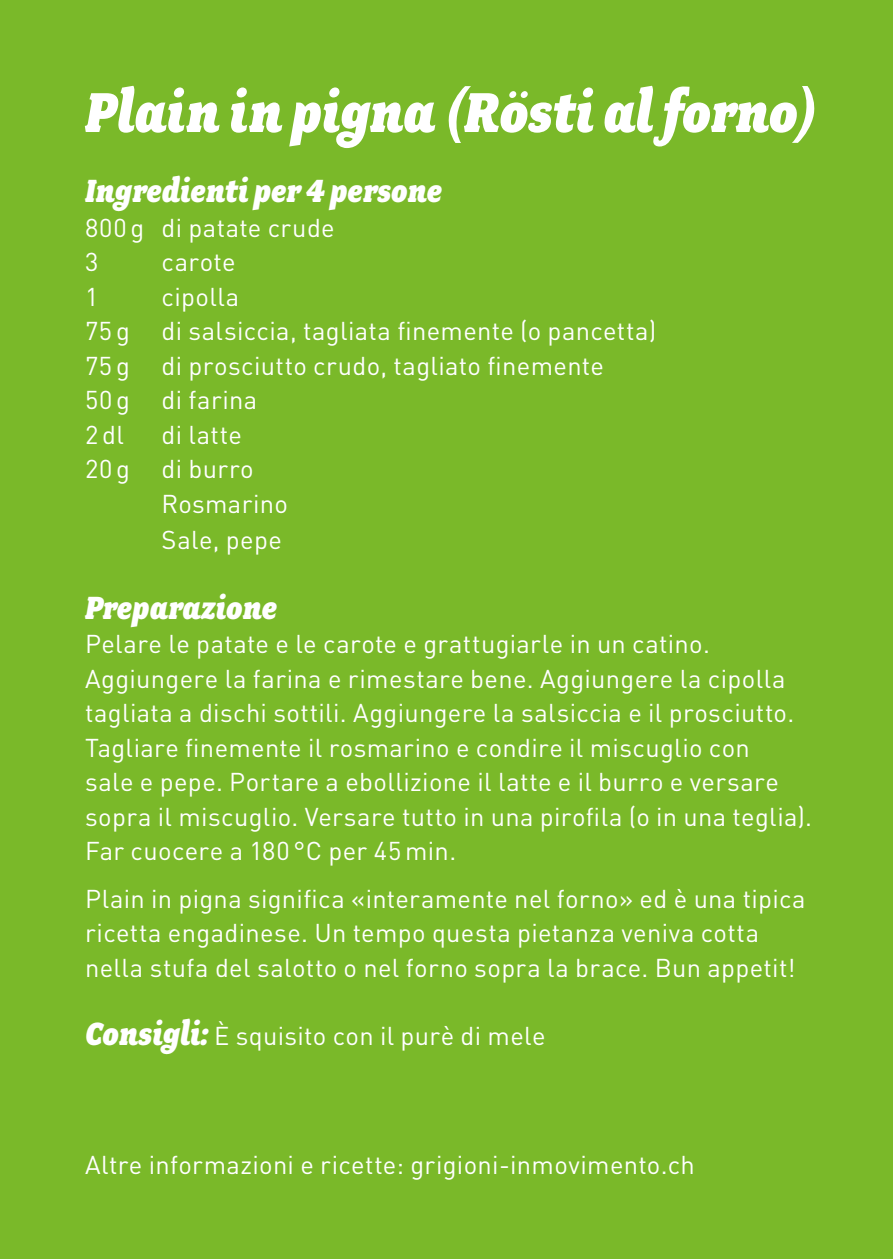
<style>
.page{position:relative;width:893px;height:1259px;background:#7ab929}
.page>*{position:absolute;margin:0;border:0;box-sizing:border-box;transform-origin:0 0}
.t1{font:italic 900 63px "Fairplex Narrow";color:#fff}
.t2{font:italic 900 36px "Fairplex Narrow";color:#fff}
.t3{font:25.5px/34.5px "DIN";letter-spacing:.015em;color:#fff}
.s1{font-family:"Fairplex Narrow";font-weight:900;font-style:italic;font-size:36px}
</style>
<div class="page">
<h1 class="t1" style="left:85px;top:76px;width:733px">Plain in pigna (Rösti al forno)</h1>
<h2 class="t2" style="left:85px;top:170px;width:359px">Ingredienti per 4 persone</h2>
<p class="t3" style="left:85px;top:210px;width:251px">800 g di patate crude<br>3</p>
<p class="t3" style="left:162px;top:244px;width:76px">carote</p>
<p class="t3" style="left:85px;top:279px;width:573px;text-indent:77px">cipolla<br>75 g di salsiccia, tagliata finemente (o pancetta)<br>75 g di prosciutto crudo, tagliato finemente<br>50 g di farina<br>2dl</p>
<p class="t3" style="left:85px;top:279px;width:15px">1</p>
<p class="t3" style="left:162px;top:417px;width:82px">di latte</p>
<p class="t3" style="left:85px;top:451px;width:170px">20 g di burro</p>
<p class="t3" style="left:162px;top:486px;width:128px">Rosmarino</p>
<p class="t3" style="left:162px;top:522px;width:122px">Sale, pepe</p>
<h2 class="t2" style="left:85px;top:586px;width:194px">Preparazione</h2>
<p class="t3" style="left:85px;top:626px;width:729px">Pelare le patate e le carote e grattugiarle in un catino.<br>Aggiungere la farina e rimestare bene. Aggiungere la cipolla tagliata a dischi sottili. Aggiungere la salsiccia e il prosciutto.<br>Tagliare finemente il rosmarino e condire il miscuglio con<br>sale e pepe. Portare a ebollizione il latte e il burro e versare sopra il miscuglio. Versare tutto in una pirofila (o in una teglia).<br>Far cuocere a 180 °C per 45 min.</p>
<p class="t3" style="left:85px;top:880px;width:722px">Plain in pigna significa «interamente nel forno» ed è una tipica ricetta engadinese. Un tempo questa pietanza veniva cotta nella stufa del salotto o nel forno sopra la brace. Bun appetit!</p>
<p class="t3" style="left:85px;top:1018px;width:462px"><span class="s1">Consigli:</span> È squisito con il purè di mele</p>
<p class="t3" style="left:85px;top:1147px;width:611px">Altre informazioni e ricette: grigioni-inmovimento.ch</p>
</div>
